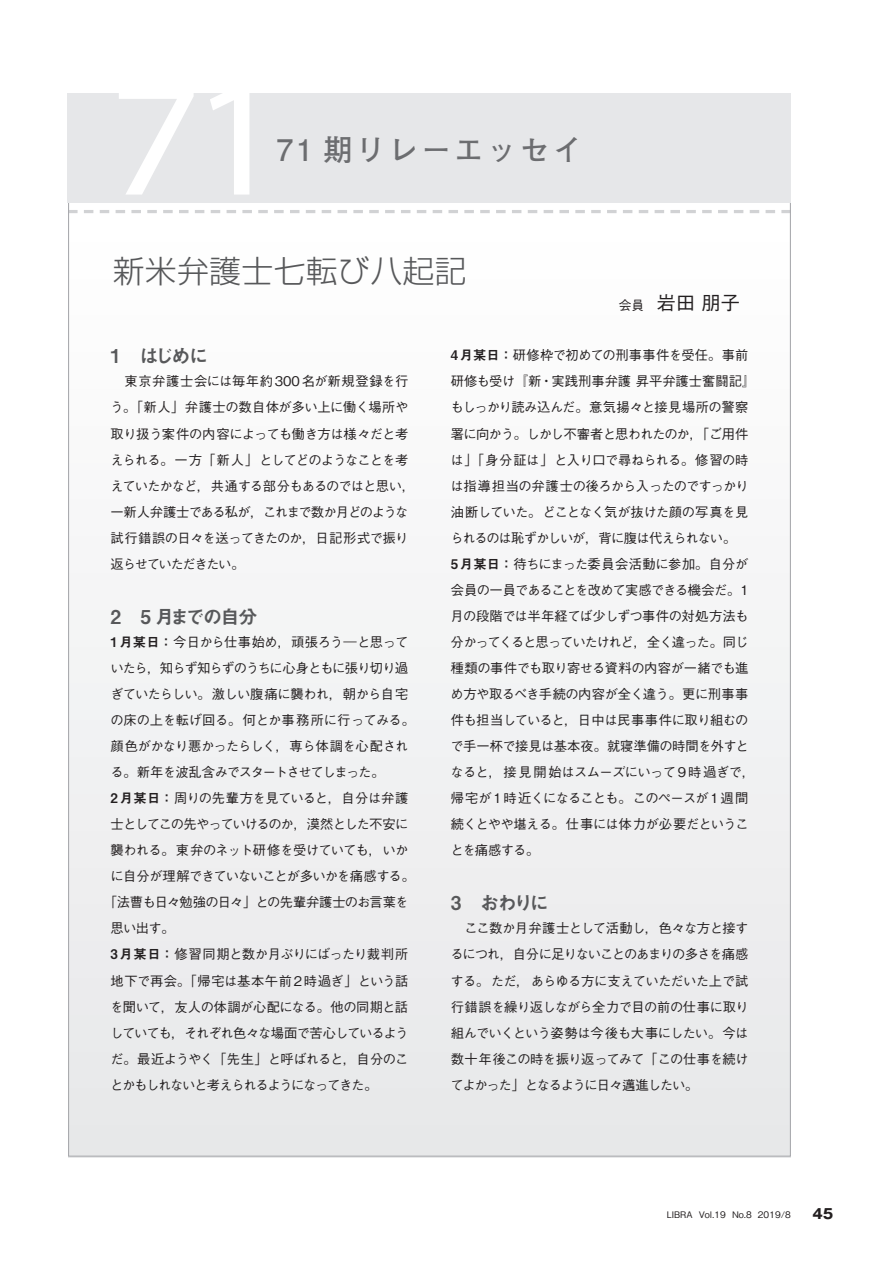
<style>
.page{position:relative;width:893px;height:1263px;background:#fff}
.page>*{position:absolute;margin:0;border:0;box-sizing:border-box;transform-origin:0 0}
.t1{font:165.9px "Myriad Pro";color:#fff;scale:1.1 1}
.t2{font:300 31.2px "Shin Go Pro";letter-spacing:.01em;color:#57585a}
.t3{font:700 29.7px "Futo Go B101 Pro";letter-spacing:.1em;color:#6c6d70}
.t4{font:19.2px "Midashi Go Pro MB31";letter-spacing:-.14em;color:#57585a}
.t5{font:500 19.2px "Gothic BBB Pro";color:#231f20}
.t6{font:700 13.8px "Gothic MB101 Pro";color:#231f20}
.t7{font:500 13.35px/26.1px "Gothic BBB Pro";letter-spacing:-.045em;color:#231f20}
.t8{font:500 13.35px "Gothic BBB Pro";letter-spacing:-.09em;color:#231f20}
.t9{font:500 13.35px "Gothic BBB Pro";letter-spacing:-.095em;color:#231f20}
.t10{font:500 13.35px "Gothic BBB Pro";letter-spacing:-.015em;color:#231f20}
.t11{font:500 13.35px "Gothic BBB Pro";letter-spacing:.04em;color:#231f20}
.t12{font:500 9px "Gothic BBB Pro";color:#231f20}
.s1{font-size:12.75px}
.s2{font-family:"Midashi Go Pro MB31";font-weight:400}
</style>
<div class="page">
<div style="left:68px;top:222px;width:723px;height:935px;background:#f2f3f4"></div>
<svg style="left:70px;top:210px;width:719px;height:3px"></svg>
<div style="left:68px;top:94px;width:723px;height:109px;background:#e6e7e9"></div>
<h1 class="t1" style="left:108px;top:37px;width:162px">71</h1>
<h3 class="t3" style="left:277px;top:126px;width:307px">71 期リレーエッセイ</h3>
<h2 class="t2" style="left:113px;top:246px;width:355px">新米弁護士七転び八起記</h2>
<h3 class="t5" style="left:619px;top:288px;width:123px"><span class="s1">会員　</span>岩田 朋子</h3>
<h3 class="t4" style="left:110px;top:341px;width:99px">1　はじめに</h3>
<p class="t7" style="left:110px;top:367px;width:307px">　東京弁護士会には毎年約300名が新規登録を行う。「新人」弁護士の数自体が多い上に働く場所や取り扱う案件の内容によっても働き方は様々だと考えられる。一方「新人」としてどのようなことを考えていたかなど，共通する部分もあるのではと思い，一新人弁護士である私が，これまで数か月どのような試行錯誤の日々を送ってきたのか，日記形式で振り返らせていただきたい。</p>
<h3 class="t4" style="left:111px;top:601px;width:149px">2　5 月までの自分</h3>
<p class="t7" style="left:111px;top:627px;width:299px"><span class="s2">1月某日：</span>今日から仕事始め，頑張ろう―と思って</p>
<p class="t7" style="left:110px;top:653px;width:299px">いたら，知らず知らずのうちに心身ともに張り切り過</p>
<p class="t7" style="left:110px;top:679px;width:299px">ぎていたらしい。激しい腹痛に襲われ，朝から自宅</p>
<p class="t10" style="left:110px;top:709px;width:306px">の床の上を転げ回る。何とか事務所に行ってみる。</p>
<p class="t7" style="left:111px;top:731px;width:299px">顔色がかなり悪かったらしく，専ら体調を心配され</p>
<p class="t9" style="left:110px;top:761px;width:276px">る。新年を波乱含みでスタートさせてしまった。</p>
<p class="t7" style="left:111px;top:783px;width:299px"><span class="s2">2月某日：</span>周りの先輩方を見ていると，自分は弁護</p>
<p class="t8" style="left:110px;top:813px;width:299px">士としてこの先やっていけるのか，漠然とした不安に</p>
<p class="t7" style="left:111px;top:835px;width:299px">襲われる。東弁のネット研修を受けていても，いか</p>
<p class="t7" style="left:110px;top:861px;width:306px">に自分が理解できていないことが多いかを痛感する。</p>
<p class="t7" style="left:104px;top:888px;width:306px">「法曹も日々勉強の日々」との先輩弁護士のお言葉を</p>
<p class="t7" style="left:110px;top:914px;width:66px">思い出す。</p>
<p class="t7" style="left:111px;top:940px;width:299px"><span class="s2">3月某日：</span>修習同期と数か月ぶりにばったり裁判所</p>
<p class="t11" style="left:110px;top:970px;width:299px">地下で再会。「帰宅は基本午前2時過ぎ」という話</p>
<p class="t7" style="left:110px;top:992px;width:299px">を聞いて，友人の体調が心配になる。他の同期と話</p>
<p class="t8" style="left:110px;top:1022px;width:300px">していても，それぞれ色々な場面で苦心しているよう</p>
<p class="t7" style="left:110px;top:1044px;width:300px">だ。最近ようやく「先生」と呼ばれると，自分のこ</p>
<p class="t9" style="left:110px;top:1074px;width:269px">とかもしれないと考えられるようになってきた。</p>
<p class="t7" style="left:450px;top:341px;width:307px"><span class="s2">4月某日：</span>研修枠で初めての刑事事件を受任。事前研修も受け『新・実践刑事弁護 昇平弁護士奮闘記』もしっかり読み込んだ。意気揚々と接見場所の警察署に向かう。しかし不審者と思われたのか，「ご用件は」「身分証は」と入り口で尋ねられる。修習の時は指導担当の弁護士の後ろから入ったのですっかり油断していた。どことなく気が抜けた顔の写真を見られるのは恥ずかしいが，背に腹は代えられない。<br><span class="s2">5月某日：</span>待ちにまった委員会活動に参加。自分が会員の一員であることを改めて実感できる機会だ。1月の段階では半年経てば少しずつ事件の対処方法も分かってくると思っていたけれど，全く違った。同じ種類の事件でも取り寄せる資料の内容が一緒でも進め方や取るべき手続の内容が全く違う。更に刑事事件も担当していると，日中は民事事件に取り組むので手一杯で接見は基本夜。就寝準備の時間を外すとなると，接見開始はスムーズにいって 9 時過ぎで，帰宅が 1時近くになることも。このペースが 1 週間続くとやや堪える。仕事には体力が必要だということを痛感する。</p>
<h3 class="t4" style="left:451px;top:888px;width:100px">3　おわりに</h3>
<p class="t7" style="left:451px;top:914px;width:300px;text-align:justify">　ここ数か月弁護士として活動し，色々な方と接するにつれ，自分に足りないことのあまりの多さを痛感する。ただ，あらゆる方に支えていただいた上で試行錯誤を繰り返しながら全力で目の前の仕事に取り組んでいくという姿勢は今後も大事にしたい。今は数十年後この時を振り返ってみて「この仕事を続けてよかった」となるように日々邁進したい。</p>
<p class="t12" style="left:667px;top:1207px;width:126px">LIBRA Vol.19 No.8 2019/8</p>
<p class="t6" style="left:812px;top:1202px;width:22px">45</p>
</div>
